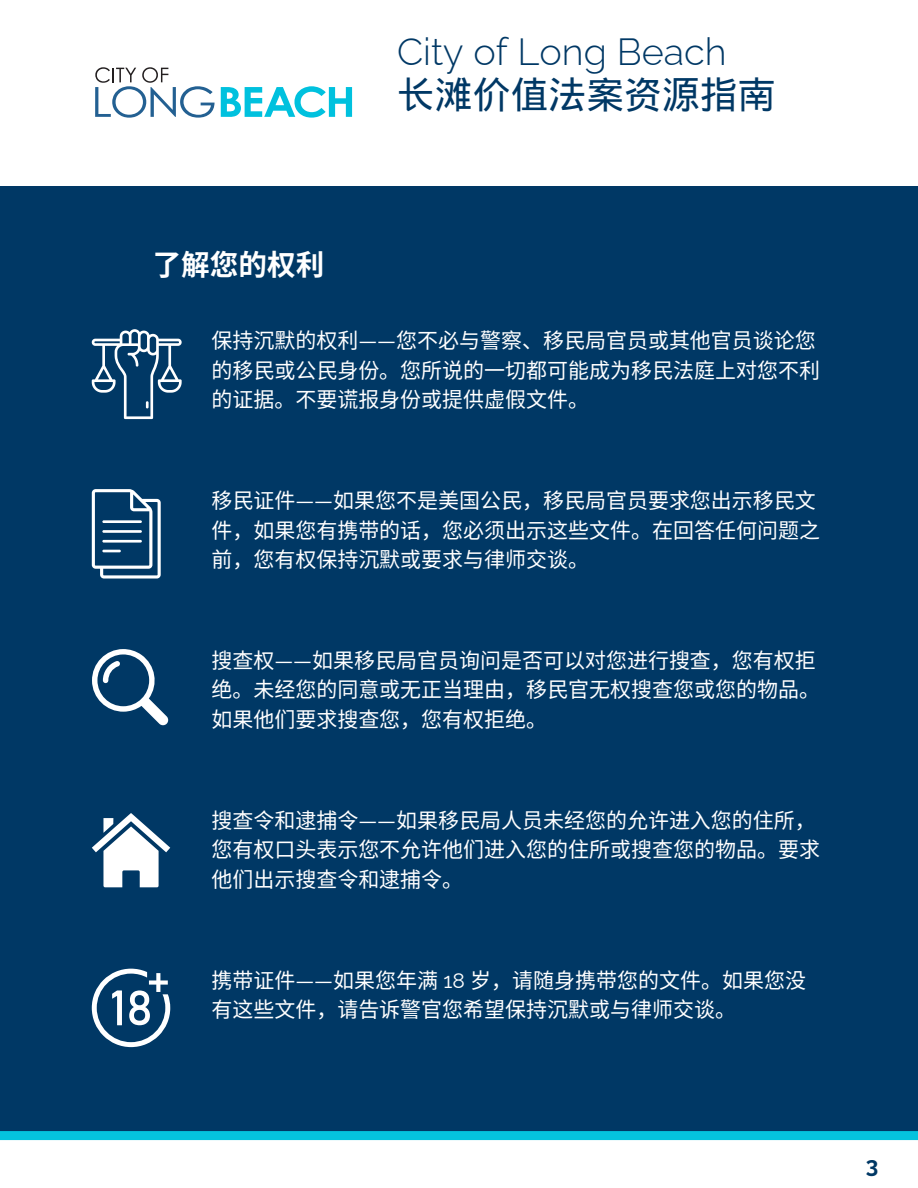
<style>
.page{position:relative;width:918px;height:1188px;background:#003865}
.page>*{position:absolute;margin:0;border:0;box-sizing:border-box;transform-origin:0 0}
.t1{font:300 37.95px/43.8px "Raleway";color:#003865}
.t2{font:700 28.65px "Noto Sans CJ Ksc";color:#fff}
.t3{font:700 22.5px "Raleway";color:#003865}
.t4{font:21px/29.2px "Noto Sans CJ Ksc";color:#fff}
.s1{font-family:"Wen Quan Yi Micro Hei";font-weight:400}
.s2{font-family:"Raleway"}
</style>
<div class="page">
<div style="left:0;top:1136px;width:918px;height:52px;background:#fff"></div>
<div style="left:0;top:1131px;width:918px;height:9px;background:#05c3de"></div>
<svg style="left:92px;top:969px;width:78px;height:78px"></svg>
<svg style="left:92px;top:329px;width:90px;height:90px"></svg>
<svg style="left:92px;top:489px;width:68px;height:90px"></svg>
<svg style="left:92px;top:649px;width:76px;height:76px"></svg>
<svg style="left:92px;top:813px;width:78px;height:74px"></svg>
<div style="left:0;top:0;width:918px;height:186px;background:#fff"></div>
<svg style="left:221px;top:86px;width:131px;height:32px"></svg>
<svg style="left:95px;top:67px;width:120px;height:51px"></svg>
<h1 class="t2" style="left:153px;top:242px;width:173px">了解您的权利</h1>
<p class="t1" style="left:397px;top:29px;width:380px">City of Long Beach<br><span class="s1">长滩价值法案资源指南</span></p>
<h2 class="t4" style="left:211px;top:325px;width:610px">保持沉默的权利<span class="s2">——</span>您不必与警察、移民局官员或其他官员谈论您的移民或公民身份。您所说的一切都可能成为移民法庭上对您不利的证据。不要谎报身份或提供虚假文件。</h2>
<p class="t4" style="left:211px;top:485px;width:610px">移民证件<span class="s2">——</span>如果您不是美国公民，移民局官员要求您出示移民文件，如果您有携带的话，您必须出示这些文件。在回答任何问题之前，您有权保持沉默或要求与律师交谈。</p>
<p class="t4" style="left:211px;top:645px;width:610px">搜查权<span class="s2">——</span>如果移民局官员询问是否可以对您进行搜查，您有权拒绝。未经您的同意或无正当理由，移民官无权搜查您或您的物品。如果他们要求搜查您，您有权拒绝。</p>
<p class="t4" style="left:211px;top:805px;width:610px">搜查令和逮捕令<span class="s2">——</span>如果移民局人员未经您的允许进入您的住所，您有权口头表示您不允许他们进入您的住所或搜查您的物品。要求他们出示搜查令和逮捕令。</p>
<p class="t4" style="left:211px;top:964px;width:596px">携带证件<span class="s2">——</span>如果您年满 <span class="s2">18</span> 岁，请随身携带您的文件。如果您没有这些文件，请告诉警官您希望保持沉默或与律师交谈。</p>
<p class="t3" style="left:866px;top:1152px;width:14px">3</p>
</div>
